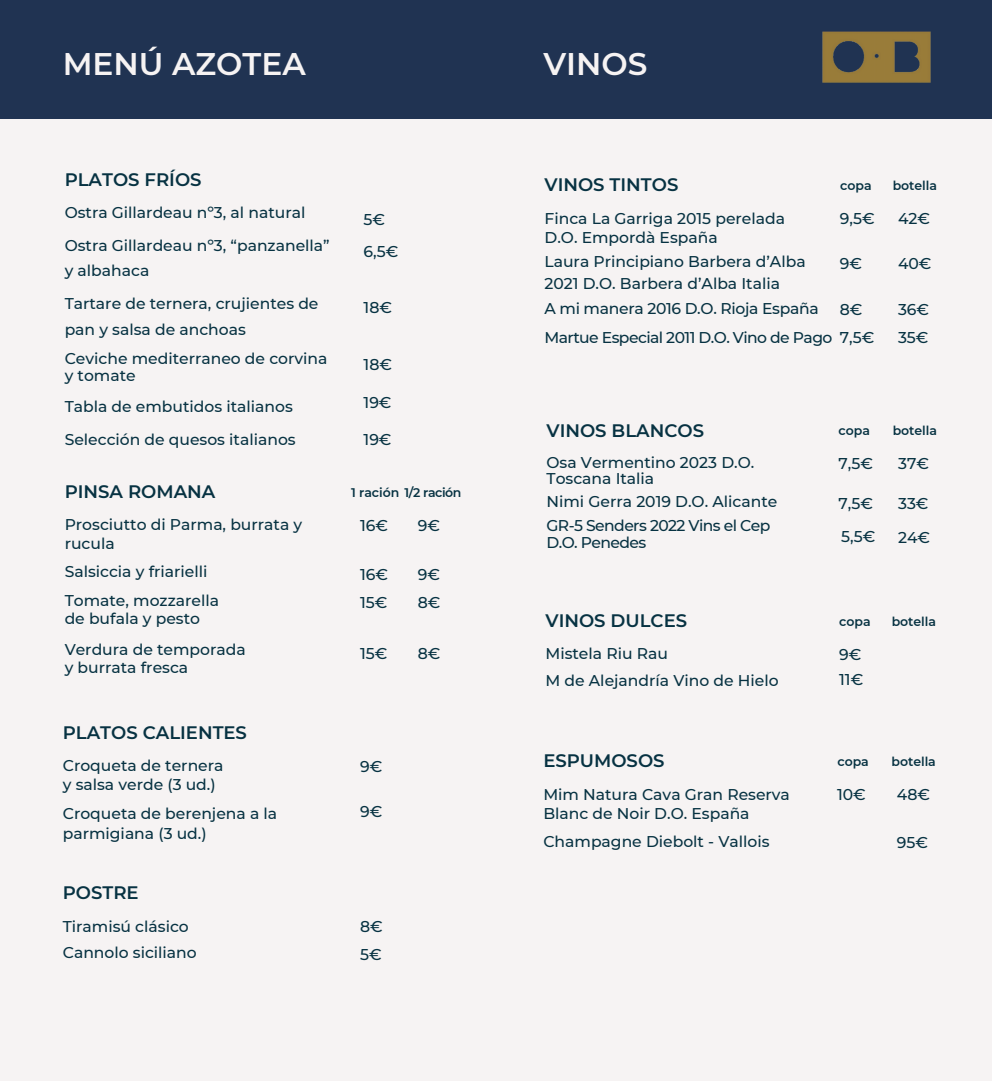
<style>
.page{position:relative;width:992px;height:1081px;background:#fff}
.page>*{position:absolute;margin:0;border:0;box-sizing:border-box;transform-origin:0 0}
.t1{font:600 31.25px "Montserrat";color:#f6f3f3}
.t2{font:600 18.12px "Montserrat";color:#073242}
.t3{font:500 15.62px/18.8px "Montserrat";color:#073242}
.t4{font:500 15.62px/29px "Montserrat";letter-spacing:-.035em;color:#073242}
.t5{font:600 12.5px "Montserrat";letter-spacing:-.005em;color:#073242}
</style>
<div class="page">
<div style="left:0;top:43px;width:992px;height:1038px;background:#f6f3f3"></div>
<div style="left:0;top:0;width:992px;height:119px;background:#203352"></div>
<img style="left:822px;top:31px;width:109px;height:52px">
<h3 class="t1" style="left:63px;top:45px;width:244px">MENÚ AZOTEA</h3>
<h3 class="t1" style="left:543px;top:45px;width:106px">VINOS</h3>
<h3 class="t2" style="left:65px;top:169px;width:138px">PLATOS FRÍOS</h3>
<h2 class="t3" style="left:65px;top:203px;width:242px">Ostra Gillardeau nº3, al natural</h2>
<p class="t3" style="left:65px;top:233px;width:266px;line-height:25.2px">Ostra Gillardeau nº3, “panzanella” y albahaca</p>
<p class="t3" style="left:65px;top:291px;width:255px;line-height:25.2px">Tartare de ternera, crujientes de pan y salsa de anchoas</p>
<h3 class="t3" style="left:65px;top:350px;width:264px;line-height:16.9px">Ceviche mediterraneo de corvina y tomate</h3>
<h3 class="t3" style="left:65px;top:397px;width:230px">Tabla de embutidos italianos</h3>
<h3 class="t3" style="left:65px;top:430px;width:232px">Selección de quesos italianos</h3>
<h3 class="t2" style="left:65px;top:481px;width:152px">PINSA ROMANA</h3>
<h3 class="t3" style="left:364px;top:203px;width:36px;line-height:31.9px">5€<br>6,5€</h3>
<h3 class="t3" style="left:364px;top:298px;width:30px">18€</h3>
<h3 class="t3" style="left:364px;top:355px;width:30px">18€</h3>
<p class="t3" style="left:364px;top:393px;width:30px">19€</p>
<h3 class="t3" style="left:364px;top:430px;width:30px">19€</h3>
<h3 class="t5" style="left:351px;top:485px;width:112px">1 ración 1/2 ración</h3>
<h3 class="t3" style="left:65px;top:515px;width:239px">Prosciutto di Parma, burrata y</h3>
<h3 class="t3" style="left:418px;top:516px;width:24px">9€</h3>
<h3 class="t3" style="left:65px;top:529px;width:156px;line-height:28.6px">rucula<br>Salsiccia y friarielli<br>Tomate, mozzarella</h3>
<h3 class="t3" style="left:65px;top:609px;width:137px">de bufala y pesto</h3>
<h3 class="t3" style="left:65px;top:641px;width:182px;line-height:17.8px">Verdura de temporada y burrata fresca</h3>
<h3 class="t3" style="left:360px;top:516px;width:30px">16€</h3>
<h3 class="t3" style="left:360px;top:565px;width:30px">16€</h3>
<h2 class="t3" style="left:418px;top:565px;width:24px">9€</h2>
<p class="t3" style="left:360px;top:593px;width:29px">15€</p>
<p class="t3" style="left:418px;top:593px;width:24px">8€</p>
<h3 class="t3" style="left:360px;top:644px;width:29px">15€</h3>
<h3 class="t3" style="left:418px;top:644px;width:24px">8€</h3>
<h3 class="t2" style="left:63px;top:721px;width:186px">PLATOS CALIENTES</h3>
<h3 class="t3" style="left:63px;top:755px;width:162px;line-height:19.8px">Croqueta de ternera y salsa verde (3 ud.)</h3>
<h3 class="t3" style="left:63px;top:804px;width:216px;line-height:19.8px">Croqueta de berenjena a la parmigiana (3 ud.)</h3>
<h2 class="t2" style="left:63px;top:882px;width:77px">POSTRE</h2>
<h3 class="t3" style="left:63px;top:913px;width:135px;line-height:26.2px">Tiramisú clásico<br>Cannolo siciliano</h3>
<h3 class="t3" style="left:360px;top:757px;width:24px">9€</h3>
<h3 class="t3" style="left:360px;top:802px;width:24px">9€</h3>
<p class="t3" style="left:360px;top:917px;width:24px">8€</p>
<p class="t3" style="left:360px;top:945px;width:23px">5€</p>
<h1 class="t2" style="left:544px;top:174px;width:135px">VINOS TINTOS</h1>
<h2 class="t5" style="left:840px;top:178px;width:33px">copa</h2>
<h3 class="t5" style="left:893px;top:178px;width:46px">botella</h3>
<h3 class="t3" style="left:840px;top:209px;width:36px">9,5€</h3>
<h3 class="t3" style="left:840px;top:254px;width:24px">9€</h3>
<h3 class="t3" style="left:840px;top:300px;width:24px">8€</h3>
<h3 class="t3" style="left:840px;top:328px;width:36px">7,5€</h3>
<p class="t3" style="left:544px;top:209px;width:242px">Finca La Garriga 2015 perelada<br>D.O. Empordà España</p>
<p class="t3" style="left:544px;top:251px;width:263px;line-height:21.5px">Laura Principiano Barbera d’Alba<br>2021 D.O. Barbera d’Alba Italia</p>
<p class="t4" style="left:544px;top:294px;width:289px">A mi manera 2016 D.O. Rioja España<br>Martue Especial 2011 D.O. Vino de Pago</p>
<h3 class="t3" style="left:898px;top:209px;width:34px">42€</h3>
<h3 class="t3" style="left:898px;top:254px;width:35px">40€</h3>
<h3 class="t3" style="left:898px;top:300px;width:33px">36€</h3>
<h3 class="t3" style="left:898px;top:328px;width:32px">35€</h3>
<h3 class="t2" style="left:546px;top:420px;width:159px">VINOS BLANCOS</h3>
<h3 class="t5" style="left:839px;top:423px;width:33px">copa</h3>
<h3 class="t5" style="left:893px;top:423px;width:46px">botella</h3>
<h2 class="t3" style="left:838px;top:454px;width:36px">7,5€</h2>
<p class="t3" style="left:838px;top:494px;width:36px">7,5€</p>
<h2 class="t3" style="left:546px;top:454px;width:209px;line-height:16px">Osa Vermentino 2023 D.O.<br>Toscana Italia</h2>
<h2 class="t3" style="left:546px;top:489px;width:232px;line-height:24.4px">Nimi Gerra 2019 D.O. Alicante<br>GR-5 Senders 2022 Vins el Cep</h2>
<h2 class="t4" style="left:546px;top:528px;width:101px">D.O. Penedes</h2>
<p class="t3" style="left:898px;top:454px;width:32px">37€</p>
<h3 class="t3" style="left:898px;top:494px;width:32px">33€</h3>
<h3 class="t3" style="left:841px;top:527px;width:36px">5,5€</h3>
<h3 class="t3" style="left:898px;top:528px;width:34px">24€</h3>
<h2 class="t2" style="left:545px;top:610px;width:143px">VINOS DULCES</h2>
<h3 class="t5" style="left:839px;top:614px;width:33px">copa</h3>
<h3 class="t5" style="left:892px;top:614px;width:46px">botella</h3>
<h3 class="t3" style="left:545px;top:641px;width:235px;line-height:26.2px">Mistela Riu Rau<br>M de Alejandría Vino de Hielo</h3>
<h3 class="t3" style="left:839px;top:645px;width:24px">9€</h3>
<h3 class="t3" style="left:839px;top:670px;width:26px">11€</h3>
<h3 class="t2" style="left:543px;top:750px;width:123px">ESPUMOSOS</h3>
<h3 class="t5" style="left:837px;top:754px;width:33px">copa</h3>
<h2 class="t5" style="left:891px;top:754px;width:46px">botella</h2>
<p class="t3" style="left:837px;top:785px;width:30px">10€</p>
<p class="t3" style="left:897px;top:785px;width:35px">48€</p>
<h3 class="t3" style="left:897px;top:833px;width:33px">95€</h3>
<h3 class="t3" style="left:543px;top:785px;width:248px">Mim Natura Cava Gran Reserva<br>Blanc de Noir D.O. España</h3>
<h3 class="t3" style="left:543px;top:832px;width:228px">Champagne Diebolt - Vallois</h3>
</div>
